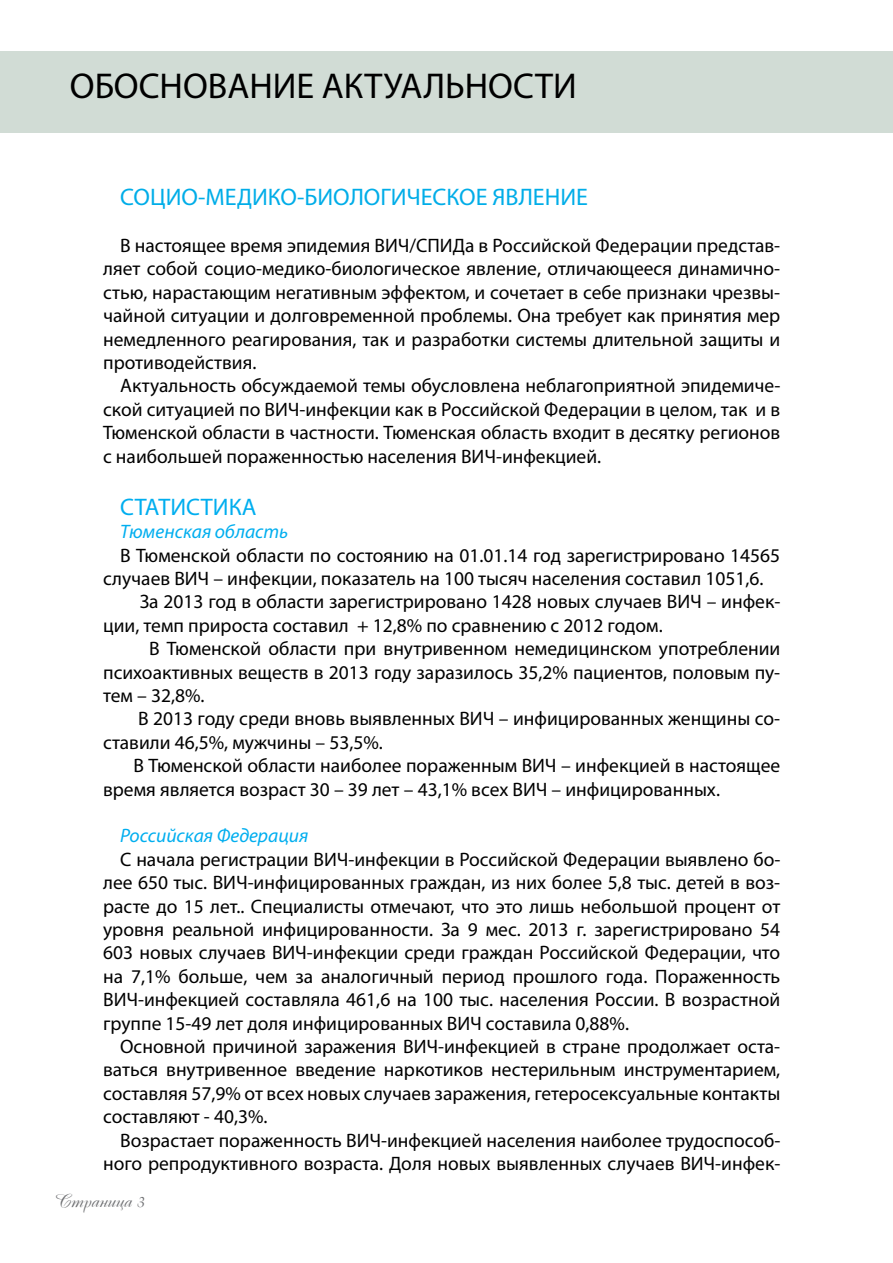
<style>
.page{position:relative;width:893px;height:1263px;background:#fff}
.page>*{position:absolute;margin:0;border:0;box-sizing:border-box;transform-origin:0 0}
.t1{font:36px "Myriad Pro";color:#000}
.t2{font:24px "Myriad Pro";color:#00ade8}
.t3{font:24px "Myriad Pro";color:#00aeef}
.t4{font:19.5px/23.4px "Myriad Pro";color:#000;text-align:justify}
.t5{font:italic 19.5px "Myriad Pro";color:#00aeef}
.t6{font:18px "Cassandra";color:#6d6e71}
</style>
<div class="page">
<div style="left:0;top:51px;width:893px;height:82px;background:#d1dcd5"></div>
<h1 class="t1" style="left:70px;top:64px;width:508px">ОБОСНОВАНИЕ АКТУАЛЬНОСТИ</h1>
<p class="t2" style="left:120px;top:182px;width:469px">СОЦИО-МЕДИКО-БИОЛОГИЧЕСКОЕ ЯВЛЕНИЕ</p>
<p class="t4" style="left:103px;top:233px;width:679px;text-indent:17px">В настоящее время эпидемия ВИЧ/СПИДа в Российской Федерации представ&shy;ляет собой социо-медико-биологическое явление, отличающееся динамично&shy;стью, нарастающим негативным эффектом, и сочетает в себе признаки чрезвы&shy;чайной ситуации и долговременной проблемы. Она требует как принятия мер немедленного реагирования, так и разработки системы длительной защиты и противодействия.</p>
<p class="t4" style="left:103px;top:374px;width:679px;text-indent:17px">Актуальность обсуждаемой темы обусловлена неблагоприятной эпидемиче&shy;ской ситуацией по ВИЧ-инфекции как в Российской Федерации в целом, так и в Тюменской области в частности. Тюменская область входит в десятку регионов с наибольшей пораженностью населения ВИЧ-инфекцией.</p>
<p class="t3" style="left:120px;top:492px;width:138px">СТАТИСТИКА</p>
<p class="t5" style="left:120px;top:520px;width:170px">Тюменская область</p>
<p class="t4" style="left:120px;top:543px;width:662px">В Тюменской области по состоянию на 01.01.14 год зарегистрировано 14565</p>
<p class="t4" style="left:103px;top:566px;width:662px">случаев ВИЧ – инфекции, показатель на 100 тысяч населения составил 1051,6.</p>
<p class="t4" style="left:140px;top:590px;width:642px">За 2013 год в области зарегистрировано 1428 новых случаев ВИЧ – инфек-</p>
<p class="t4" style="left:103px;top:613px;width:561px">ции, темп прироста составил + 12,8% по сравнению с 2012 годом.</p>
<p class="t4" style="left:149px;top:637px;width:633px">В Тюменской области при внутривенном немедицинском употреблении</p>
<p class="t4" style="left:103px;top:660px;width:679px">психоактивных веществ в 2013 году заразилось 35,2% пациентов, половым пу-</p>
<p class="t4" style="left:103px;top:683px;width:103px">тем – 32,8%.</p>
<p class="t4" style="left:138px;top:707px;width:644px">В 2013 году среди вновь выявленных ВИЧ – инфицированных женщины со-</p>
<p class="t4" style="left:103px;top:730px;width:281px">ставили 46,5%, мужчины – 53,5%.</p>
<p class="t4" style="left:134px;top:754px;width:648px">В Тюменской области наиболее пораженным ВИЧ – инфекцией в настоящее</p>
<p class="t4" style="left:103px;top:777px;width:618px">время является возраст 30 – 39 лет – 43,1% всех ВИЧ – инфицированных.</p>
<p class="t5" style="left:120px;top:824px;width:190px">Российская Федерация</p>
<p class="t4" style="left:103px;top:847px;width:679px;text-indent:17px">С начала регистрации ВИЧ-инфекции в Российской Федерации выявлено бо&shy;лее 650 тыс. ВИЧ-инфицированных граждан, из них более 5,8 тыс. детей в воз&shy;расте до 15 лет.. Специалисты отмечают, что это лишь небольшой процент от уровня реальной инфицированности. За 9 мес. 2013 г. зарегистрировано 54<br>603 новых случаев ВИЧ-инфекции среди граждан Российской Федерации, что на 7,1% больше, чем за аналогичный период прошлого года. Пораженность ВИЧ-инфекцией составляла 461,6 на 100 тыс. населения России. В возрастной группе 15-49 лет доля инфицированных ВИЧ составила 0,88%.</p>
<p class="t4" style="left:103px;top:1034px;width:679px;text-indent:17px">Основной причиной заражения ВИЧ-инфекцией в стране продолжает оста&shy;ваться внутривенное введение наркотиков нестерильным инструментарием, составляя 57,9% от всех новых случаев заражения, гетеросексуальные контакты составляют - 40,3%.</p>
<p class="t4" style="left:103px;top:1128px;width:679px;text-align:right">Возрастает пораженность ВИЧ-инфекцией населения наиболее трудоспособ&shy;ного репродуктивного возраста. Доля новых выявленных случаев ВИЧ-инфек-</p>
<p class="t6" style="left:54px;top:1190px;width:92px">Страница 3</p>
</div>
